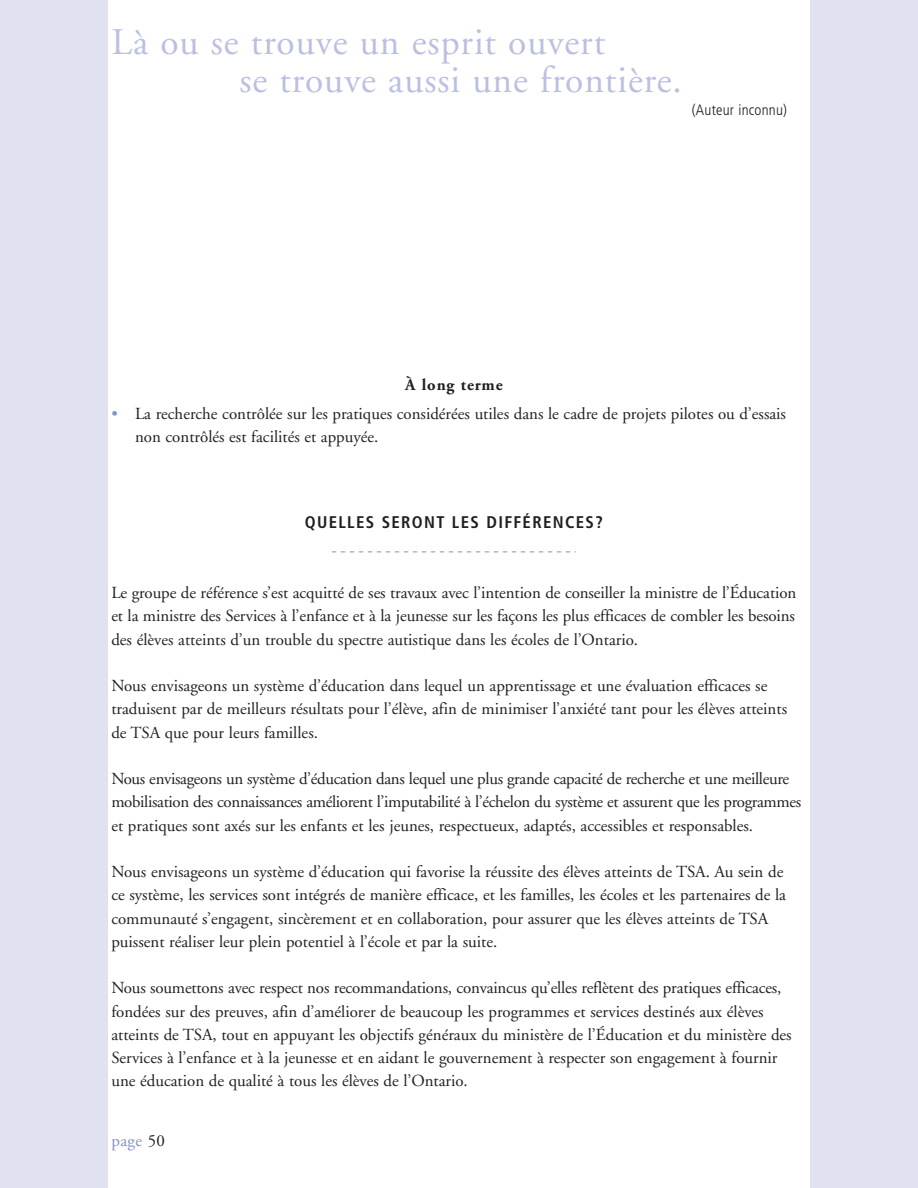
<style>
.page{position:relative;width:918px;height:1188px;background:#fff}
.page>*{position:absolute;margin:0;border:0;box-sizing:border-box;transform-origin:0 0}
.t1{font:37.5px/37.5px "Adobe Garamond";letter-spacing:.025em;color:#bbc0e2}
.t2{font:16.8px/23.2px "Adobe Garamond";color:#231f20}
.t3{font:16.8px/23.2px "Adobe Garamond";letter-spacing:-.02em;color:#231f20}
.t4{font:700 condensed 16.8px "Frutiger";letter-spacing:.08em;color:#231f20}
.t5{font:16.8px "Adobe Garamond";letter-spacing:.025em;color:#8490c8}
.t6{font:700 16.5px "Adobe Garamond";letter-spacing:.05em;color:#231f20}
.t7{font:300 condensed 15px "Frutiger";letter-spacing:.015em;color:#231f20}
.s1{color:#8490c8}
.s2{color:#231f20}
</style>
<div class="page">
<svg style="left:332px;top:552px;width:244px;height:1px"></svg>
<div style="left:0;top:0;width:108px;height:1188px;background:#e0e2f2"></div>
<div style="left:810px;top:0;width:108px;height:1188px;background:#e0e2f2"></div>
<h1 class="t1" style="left:239px;top:27px;width:444px;text-indent:-128px">Là ou se trouve un esprit ouvert<br>se trouve aussi une frontière.</h1>
<p class="t7" style="left:692px;top:104px;width:97px">(Auteur inconnu)</p>
<p class="t6" style="left:405px;top:378px;width:99px">À long terme</p>
<p class="t2" style="left:135px;top:404px;width:653px;text-indent:-24px"><span class="s1">•</span> La recherche contrôlée sur les pratiques considérées utiles dans le cadre de projets pilotes ou d’essais non contrôlés est facilités et appuyée.</p>
<p class="t4" style="left:305px;top:516px;width:300px">QUELLES SERONT LES DIFFÉRENCES?</p>
<p class="t2" style="left:111px;top:583px;width:687px;text-align:justify">Le groupe de référence s’est acquitté de ses travaux avec l’intention de conseiller la ministre de l’Éducation et la ministre des Services à l’enfance et à la jeunesse sur les façons les plus efficaces de combler les besoins des élèves atteints d’un trouble du spectre autistique dans les écoles de l’Ontario.</p>
<p class="t2" style="left:111px;top:676px;width:677px">Nous envisageons un système d’éducation dans lequel un apprentissage et une évaluation efficaces se traduisent par de meilleurs résultats pour l’élève, afin de minimiser l’anxiété tant pour les élèves atteints de TSA que pour leurs familles.</p>
<p class="t3" style="left:111px;top:769px;width:691px">Nous envisageons un système d’éducation dans lequel une plus grande capacité de recherche et une meilleure mobilisation des connaissances améliorent l’imputabilité à l’échelon du système et assurent que les programmes et pratiques sont axés sur les enfants et les jeunes, respectueux, adaptés, accessibles et responsables.</p>
<p class="t2" style="left:111px;top:862px;width:676px">Nous envisageons un système d’éducation qui favorise la réussite des élèves atteints de TSA. Au sein de ce système, les services sont intégrés de manière efficace, et les familles, les écoles et les partenaires de la communauté s’engagent, sincèrement et en collaboration, pour assurer que les élèves atteints de TSA puissent réaliser leur plein potentiel à l’école et par la suite.</p>
<p class="t2" style="left:111px;top:978px;width:682px">Nous soumettons avec respect nos recommandations, convaincus qu’elles reflètent des pratiques efficaces, fondées sur des preuves, afin d’améliorer de beaucoup les programmes et services destinés aux élèves atteints de TSA, tout en appuyant les objectifs généraux du ministère de l’Éducation et du ministère des Services à l’enfance et à la jeunesse et en aidant le gouvernement à respecter son engagement à fournir une éducation de qualité à tous les élèves de l’Ontario.</p>
<p class="t5" style="left:111px;top:1134px;width:55px">page <span class="s2">50</span></p>
</div>
